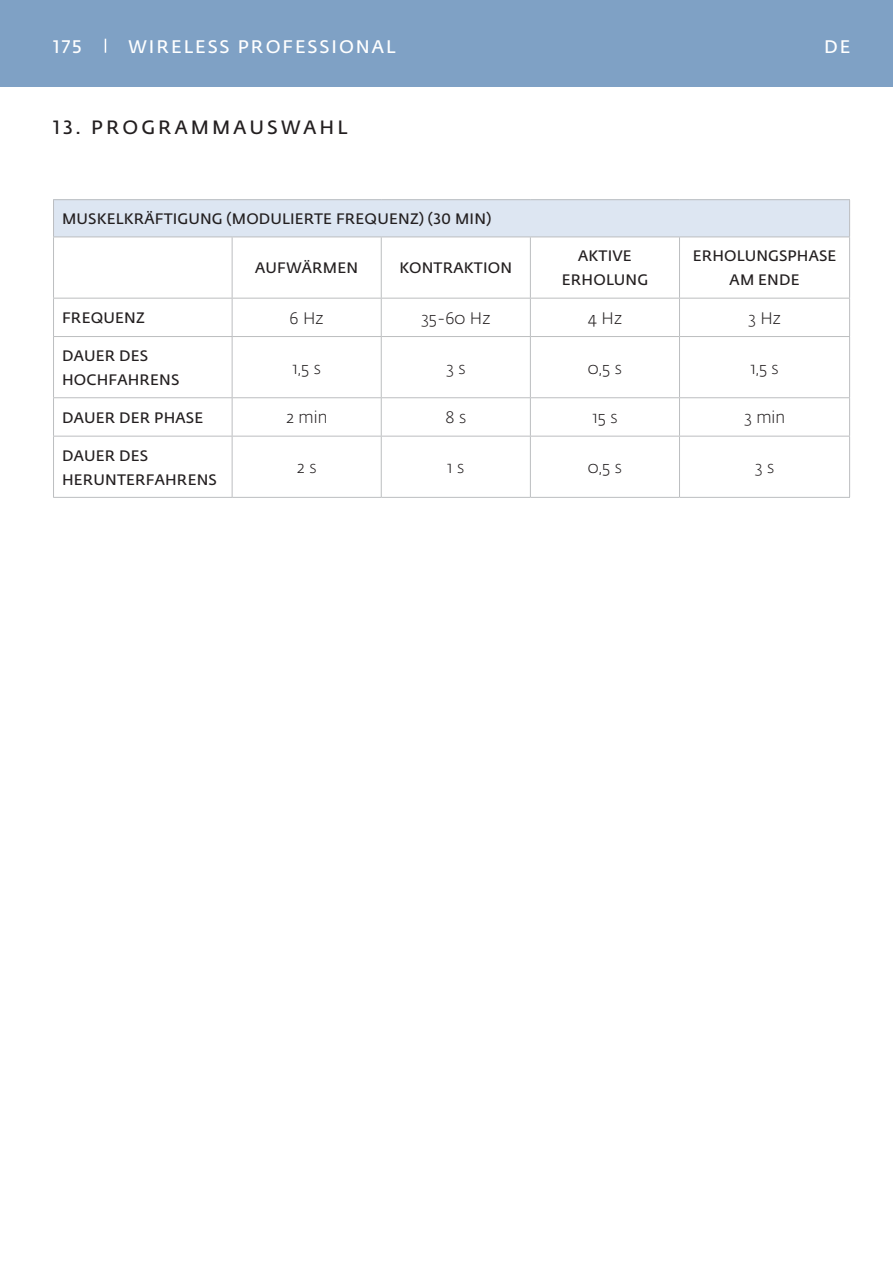
<style>
.page{position:relative;width:893px;height:1263px;background:#fff}
.page>*{position:absolute;margin:0;border:0;box-sizing:border-box;transform-origin:0 0}
.t1{font:600 19.05px "Fedra Sans Alt Pro";letter-spacing:.16em;color:#231f20}
.t2{font:600 18px "Fedra Sans Alt Pro";letter-spacing:.11em;color:#fff}
.Basic_Body{font:300 16.5px "Fedra Sans Alt Pro";color:#231f20}
.Table_header_text{font:600 15px/24px "Fedra Sans Alt Pro";letter-spacing:.01em;color:#231f20}
</style>
<div class="page">
<div style="left:0;top:0;width:893px;height:87px;background:#7fa1c5"></div>
<svg style="left:105px;top:39px;width:1px;height:14px"></svg>
<div style="left:54px;top:200px;width:796px;height:37px;background:#dde6f2"></div>
<svg style="left:54px;top:238px;width:795px;height:259px"></svg>
<hr style="left:53px;top:199px;width:179px;height:1px;background:#bcbec0">
<hr style="left:53px;top:200px;width:1px;height:37px;background:#bcbec0">
<hr style="left:232px;top:199px;width:149px;height:1px;background:#bcbec0">
<hr style="left:381px;top:199px;width:149px;height:1px;background:#bcbec0">
<hr style="left:530px;top:199px;width:149px;height:1px;background:#bcbec0">
<hr style="left:679px;top:199px;width:171px;height:1px;background:#bcbec0">
<hr style="left:849px;top:200px;width:1px;height:37px;background:#bcbec0">
<hr style="left:53px;top:237px;width:179px;height:1px;background:#bcbec0">
<hr style="left:53px;top:237px;width:1px;height:61px;background:#bcbec0">
<hr style="left:232px;top:237px;width:149px;height:1px;background:#bcbec0">
<hr style="left:232px;top:237px;width:1px;height:61px;background:#bcbec0">
<hr style="left:381px;top:237px;width:149px;height:1px;background:#bcbec0">
<hr style="left:381px;top:237px;width:1px;height:61px;background:#bcbec0">
<hr style="left:530px;top:237px;width:149px;height:1px;background:#bcbec0">
<hr style="left:530px;top:237px;width:1px;height:61px;background:#bcbec0">
<hr style="left:679px;top:237px;width:171px;height:1px;background:#bcbec0">
<hr style="left:679px;top:237px;width:1px;height:61px;background:#bcbec0">
<hr style="left:849px;top:237px;width:1px;height:61px;background:#bcbec0">
<hr style="left:53px;top:298px;width:179px;height:1px;background:#bcbec0">
<hr style="left:53px;top:298px;width:1px;height:38px;background:#bcbec0">
<hr style="left:232px;top:298px;width:149px;height:1px;background:#bcbec0">
<hr style="left:232px;top:298px;width:1px;height:38px;background:#bcbec0">
<hr style="left:381px;top:298px;width:149px;height:1px;background:#bcbec0">
<hr style="left:381px;top:298px;width:1px;height:38px;background:#bcbec0">
<hr style="left:530px;top:298px;width:149px;height:1px;background:#bcbec0">
<hr style="left:530px;top:298px;width:1px;height:38px;background:#bcbec0">
<hr style="left:679px;top:298px;width:171px;height:1px;background:#bcbec0">
<hr style="left:679px;top:298px;width:1px;height:38px;background:#bcbec0">
<hr style="left:849px;top:298px;width:1px;height:38px;background:#bcbec0">
<hr style="left:53px;top:336px;width:179px;height:1px;background:#bcbec0">
<hr style="left:53px;top:337px;width:1px;height:60px;background:#bcbec0">
<hr style="left:232px;top:336px;width:149px;height:1px;background:#bcbec0">
<hr style="left:232px;top:337px;width:1px;height:60px;background:#bcbec0">
<hr style="left:381px;top:336px;width:149px;height:1px;background:#bcbec0">
<hr style="left:381px;top:337px;width:1px;height:60px;background:#bcbec0">
<hr style="left:530px;top:336px;width:149px;height:1px;background:#bcbec0">
<hr style="left:530px;top:337px;width:1px;height:60px;background:#bcbec0">
<hr style="left:679px;top:336px;width:171px;height:1px;background:#bcbec0">
<hr style="left:679px;top:337px;width:1px;height:60px;background:#bcbec0">
<hr style="left:849px;top:337px;width:1px;height:60px;background:#bcbec0">
<hr style="left:53px;top:397px;width:179px;height:1px;background:#bcbec0">
<hr style="left:53px;top:398px;width:1px;height:38px;background:#bcbec0">
<hr style="left:232px;top:397px;width:149px;height:1px;background:#bcbec0">
<hr style="left:232px;top:398px;width:1px;height:38px;background:#bcbec0">
<hr style="left:381px;top:397px;width:149px;height:1px;background:#bcbec0">
<hr style="left:381px;top:398px;width:1px;height:38px;background:#bcbec0">
<hr style="left:530px;top:397px;width:149px;height:1px;background:#bcbec0">
<hr style="left:530px;top:398px;width:1px;height:38px;background:#bcbec0">
<hr style="left:679px;top:397px;width:171px;height:1px;background:#bcbec0">
<hr style="left:679px;top:398px;width:1px;height:38px;background:#bcbec0">
<hr style="left:849px;top:398px;width:1px;height:38px;background:#bcbec0">
<hr style="left:53px;top:436px;width:179px;height:1px;background:#bcbec0">
<hr style="left:53px;top:436px;width:1px;height:61px;background:#bcbec0">
<hr style="left:232px;top:436px;width:149px;height:1px;background:#bcbec0">
<hr style="left:232px;top:436px;width:1px;height:61px;background:#bcbec0">
<hr style="left:381px;top:436px;width:149px;height:1px;background:#bcbec0">
<hr style="left:381px;top:436px;width:1px;height:61px;background:#bcbec0">
<hr style="left:530px;top:436px;width:149px;height:1px;background:#bcbec0">
<hr style="left:530px;top:436px;width:1px;height:61px;background:#bcbec0">
<hr style="left:679px;top:436px;width:171px;height:1px;background:#bcbec0">
<hr style="left:679px;top:436px;width:1px;height:61px;background:#bcbec0">
<hr style="left:849px;top:436px;width:1px;height:61px;background:#bcbec0">
<hr style="left:53px;top:497px;width:179px;height:1px;background:#bcbec0">
<hr style="left:232px;top:497px;width:149px;height:1px;background:#bcbec0">
<hr style="left:381px;top:497px;width:149px;height:1px;background:#bcbec0">
<hr style="left:530px;top:497px;width:149px;height:1px;background:#bcbec0">
<hr style="left:679px;top:497px;width:171px;height:1px;background:#bcbec0">
<p class="t2" style="left:53px;top:33px;width:30px">175</p>
<p class="t2" style="left:128px;top:33px;width:269px">WIRELESS PROFESSIONAL</p>
<p class="t2" style="left:824px;top:34px;width:28px">DE</p>
<p class="t1" style="left:53px;top:113px;width:157px">13. PRO GRAMM</p>
<p class="t1" style="left:234px;top:113px;width:115px">AUSWAH L</p>
<p class="Table_header_text" style="left:62px;top:206px;width:113px">MUSKELKRÄFTIGUNG</p>
<p class="Table_header_text" style="left:226px;top:206px;width:54px">(MODULIERTE</p>
<p class="Table_header_text" style="left:336px;top:206px;width:53px">FREQUENZ</p>
<p class="Table_header_text" style="left:419px;top:206px;width:74px">) (30 MIN)</p>
<p class="Table_header_text" style="left:255px;top:255px;width:92px">AU FWÄRMEN</p>
<p class="Table_header_text" style="left:400px;top:255px;width:34px">KONTRA</p>
<p class="Table_header_text" style="left:464px;top:255px;width:47px">KTION</p>
<p class="Table_header_text" style="left:562px;top:243px;width:69px;text-indent:16px">AKTIVE<br>ERHOLUNG</p>
<p class="Table_header_text" style="left:693px;top:243px;width:56px">ERHOLUNG</p>
<p class="Table_header_text" style="left:730px;top:243px;width:106px;text-indent:49px">SPHASE<br>AM EN DE</p>
<p class="Table_header_text" style="left:62px;top:305px;width:53px">FREQUENZ</p>
<p class="Basic_Body" style="left:290px;top:307px;width:36px">6 Hz</p>
<p class="Basic_Body" style="left:421px;top:307px;width:71px">35-60 Hz</p>
<p class="Basic_Body" style="left:588px;top:307px;width:36px">4 Hz</p>
<p class="Basic_Body" style="left:748px;top:307px;width:34px">3 Hz</p>
<p class="Table_header_text" style="left:62px;top:343px;width:23px">DAUER</p>
<p class="Table_header_text" style="left:62px;top:343px;width:88px;text-align:right">DES<br>HOCHFAHREN</p>
<p class="Basic_Body" style="left:292px;top:357px;width:30px">1,5 s</p>
<p class="Basic_Body" style="left:446px;top:357px;width:21px">3 s</p>
<p class="Basic_Body" style="left:588px;top:357px;width:35px">0,5 s</p>
<p class="Basic_Body" style="left:750px;top:357px;width:30px">1,5 s</p>
<p class="Table_header_text" style="left:171px;top:367px;width:10px">S</p>
<p class="Table_header_text" style="left:62px;top:405px;width:23px">DAUER</p>
<p class="Table_header_text" style="left:119px;top:405px;width:83px">DER PHASE</p>
<p class="Basic_Body" style="left:286px;top:407px;width:43px">2 min</p>
<p class="Basic_Body" style="left:445px;top:407px;width:22px">8 s</p>
<p class="Basic_Body" style="left:592px;top:407px;width:27px">15 s</p>
<p class="Basic_Body" style="left:744px;top:407px;width:43px">3 min</p>
<p class="Table_header_text" style="left:62px;top:443px;width:23px">DAUER</p>
<p class="Table_header_text" style="left:119px;top:443px;width:30px">DES</p>
<p class="Table_header_text" style="left:62px;top:467px;width:23px">HERUNTER</p>
<p class="Table_header_text" style="left:146px;top:467px;width:42px">FAHREN</p>
<p class="Table_header_text" style="left:209px;top:467px;width:10px">S</p>
<p class="Basic_Body" style="left:297px;top:456px;width:21px">2 s</p>
<p class="Basic_Body" style="left:447px;top:456px;width:18px">1 s</p>
<p class="Basic_Body" style="left:588px;top:456px;width:35px">0,5 s</p>
<p class="Basic_Body" style="left:755px;top:456px;width:21px">3 s</p>
</div>
